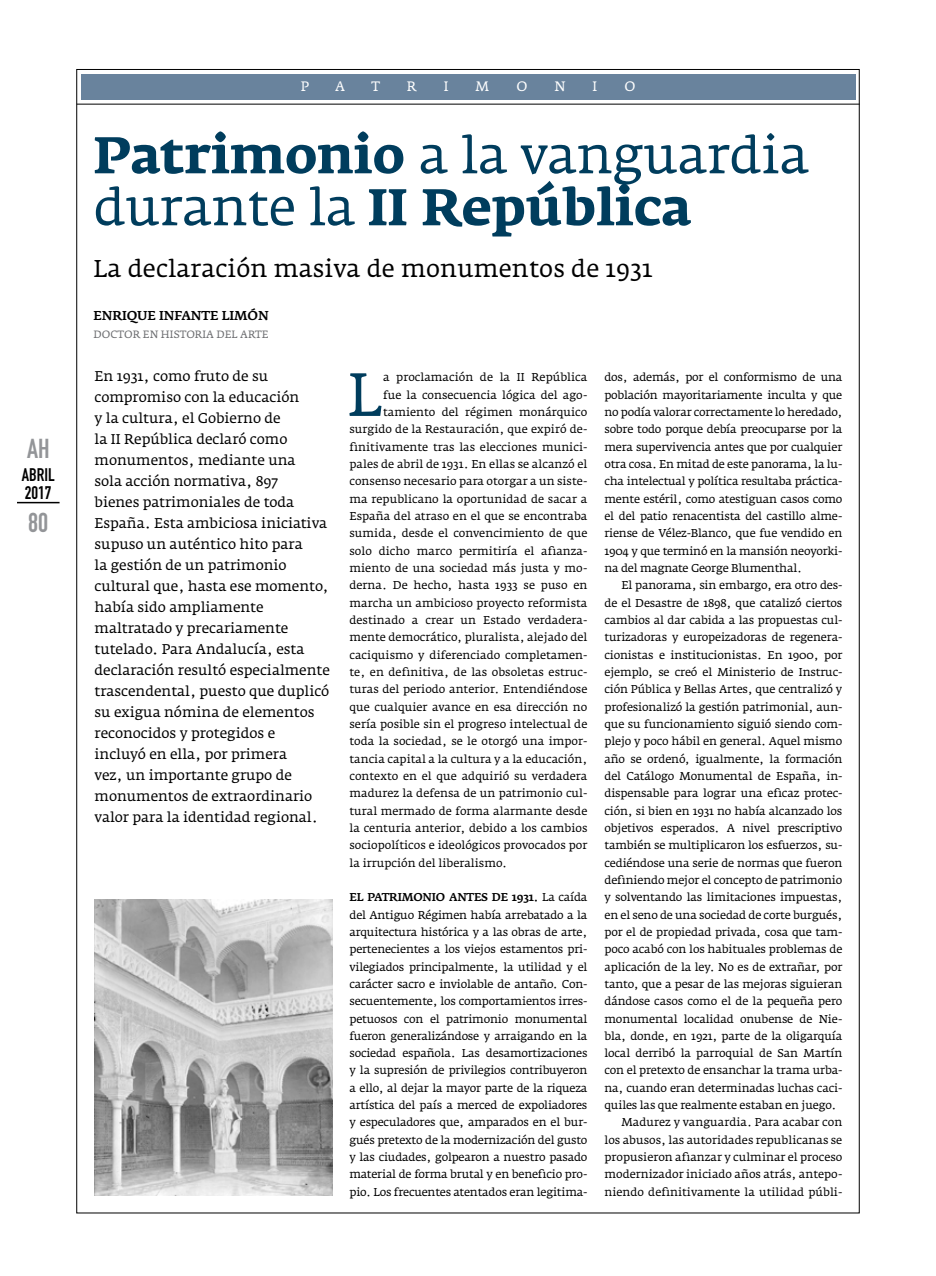
<style>
.page{position:relative;width:936px;height:1276px;background:#fff}
.page>*{position:absolute;margin:0;border:0;box-sizing:border-box;transform-origin:0 0}
.t1{font:60.3px "Fedra Serif A";color:#003d5d}
.t2{font:51px/51.9px "Fedra Serif A";letter-spacing:-.005em;color:#003d5d}
.t3{font:27px "DIN Engschrift";color:#939598}
.t4{font:24px "Fedra Serif A";letter-spacing:.005em;color:#000}
.t5{font:18px/18px "DIN Engschrift";color:#000}
.t6{font:13.95px/21px "Fedra Serif A";letter-spacing:-.005em;color:#000}
.t7{font:13.5px "Fedra Serif A";color:#fff}
.t8{font:500 12.75px "Fedra Serif A";letter-spacing:-.01em;color:#000}
.t9{font:11.25px/17.4px "Fedra Serif A";letter-spacing:-.015em;color:#000;text-align:justify}
.t10{font:10.5px "Fedra Serif A";color:#6d6e71}
.s1{font-weight:700}
.s2{font-weight:500}
</style>
<div class="page">
<hr style="left:77px;top:104px;width:782px;height:1px;background:#000">
<div style="left:81px;top:74px;width:774px;height:26px;background:#69839d"></div>
<img style="left:94px;top:899px;width:238px;height:296px">
<hr style="left:17px;top:502px;width:43px;height:1px;background:#000">
<h3 class="t3" style="left:27px;top:433px;width:24px">AH</h3>
<h3 class="t5" style="left:22px;top:466px;width:34px">abril<br>2017</h3>
<h3 class="t3" style="left:28px;top:506px;width:22px">80</h3>
<p class="t7" style="left:301px;top:79px;width:10px">p</p>
<p class="t7" style="left:335px;top:79px;width:11px">a</p>
<p class="t7" style="left:371px;top:79px;width:10px">t</p>
<p class="t7" style="left:407px;top:79px;width:11px">r</p>
<p class="t7" style="left:443px;top:79px;width:6px">i</p>
<p class="t7" style="left:475px;top:79px;width:15px">m</p>
<p class="t7" style="left:516px;top:79px;width:13px">o</p>
<p class="t7" style="left:554px;top:79px;width:13px">n</p>
<p class="t7" style="left:592px;top:79px;width:6px">i</p>
<p class="t7" style="left:624px;top:79px;width:13px">o</p>
<h2 class="t2" style="left:94px;top:130px;width:717px"><span class="s1">Patrimonio</span> a la vanguardia durante la <span class="s1">II República</span></h2>
<h3 class="t4" style="left:94px;top:255px;width:560px">La declaración masiva de monumentos de 1931</h3>
<p class="t8" style="left:94px;top:308px;width:177px">ENRIQUE INFANTE LIMÓN</p>
<p class="t10" style="left:94px;top:328px;width:131px">Doctor en Historia del</p>
<p class="t10" style="left:240px;top:328px;width:29px">Arte</p>
<p class="t6" style="left:94px;top:366px;width:237px">En 1931, como fruto de su compromiso con la educación<br>y la cultura, el Gobierno de<br>la II República declaró como monumentos, mediante una<br>sola acción normativa, 897<br>bienes patrimoniales de toda<br>España. Esta ambiciosa iniciativa supuso un auténtico hito para<br>la gestión de un patrimonio cultural que, hasta ese momento, había sido ampliamente maltratado y precariamente tutelado. Para Andalucía, esta declaración resultó especialmente trascendental, puesto que duplicó su exigua nómina de elementos reconocidos y protegidos e incluyó en ella, por primera<br>vez, un importante grupo de monumentos de extraordinario valor para la identidad regional.</p>
<h1 class="t1" style="left:347px;top:360px;width:36px">L</h1>
<p class="t9" style="left:383px;top:369px;width:206px">a proclamación de la II República</p>
<p class="t9" style="left:383px;top:386px;width:206px">fue la consecuencia lógica del ago-</p>
<p class="t9" style="left:383px;top:403px;width:206px">tamiento del régimen monárquico</p>
<p class="t9" style="left:349px;top:421px;width:239px">surgido de la Restauración, que expiró de-</p>
<p class="t9" style="left:349px;top:438px;width:239px">finitivamente tras las elecciones munici-</p>
<p class="t9" style="left:349px;top:455px;width:239px">pales de abril de 1931. En ellas se alcanzó el</p>
<p class="t9" style="left:349px;top:473px;width:239px">consenso necesario para otorgar a un siste-</p>
<p class="t9" style="left:349px;top:490px;width:239px">ma republicano la oportunidad de sacar a</p>
<p class="t9" style="left:349px;top:507px;width:239px">España del atraso en el que se encontraba</p>
<p class="t9" style="left:349px;top:524px;width:239px">sumida, desde el convencimiento de que</p>
<p class="t9" style="left:349px;top:542px;width:239px">solo dicho marco permitiría el afianza-</p>
<p class="t9" style="left:349px;top:559px;width:239px">miento de una sociedad más justa y mo-</p>
<p class="t9" style="left:349px;top:576px;width:239px">derna. De hecho, hasta 1933 se puso en</p>
<p class="t9" style="left:349px;top:594px;width:239px">marcha un ambicioso proyecto reformista</p>
<p class="t9" style="left:349px;top:611px;width:239px">destinado a crear un Estado verdadera-</p>
<p class="t9" style="left:349px;top:628px;width:239px">mente democrático, pluralista, alejado del</p>
<p class="t9" style="left:349px;top:646px;width:239px">caciquismo y diferenciado completamen-</p>
<p class="t9" style="left:349px;top:663px;width:239px">te, en definitiva, de las obsoletas estruc-</p>
<p class="t9" style="left:349px;top:680px;width:239px">turas del periodo anterior. Entendiéndose</p>
<p class="t9" style="left:349px;top:698px;width:239px">que cualquier avance en esa dirección no</p>
<p class="t9" style="left:349px;top:715px;width:239px">sería posible sin el progreso intelectual de</p>
<p class="t9" style="left:349px;top:732px;width:239px">toda la sociedad, se le otorgó una impor-</p>
<p class="t9" style="left:349px;top:750px;width:239px">tancia capital a la cultura y a la educación,</p>
<p class="t9" style="left:349px;top:767px;width:239px">contexto en el que adquirió su verdadera</p>
<p class="t9" style="left:349px;top:784px;width:239px">madurez la defensa de un patrimonio cul-</p>
<p class="t9" style="left:349px;top:802px;width:239px">tural mermado de forma alarmante desde</p>
<p class="t9" style="left:349px;top:819px;width:239px">la centuria anterior, debido a los cambios</p>
<p class="t9" style="left:349px;top:836px;width:239px">sociopolíticos e ideológicos provocados por</p>
<p class="t9" style="left:349px;top:854px;width:159px">la irrupción del liberalismo.</p>
<p class="t9" style="left:349px;top:888px;width:239px"><span class="s2">EL PATRIMONIO ANTES DE 1931.</span> La caída del Antiguo Régimen había arrebatado a la arquitectura histórica y a las obras de arte, pertenecientes a los viejos estamentos pri&shy;vilegiados principalmente, la utilidad y el carácter sacro e inviolable de antaño. Con&shy;secuentemente, los comportamientos irres&shy;petuosos con el patrimonio monumental fueron generalizándose y arraigando en la sociedad española. Las desamortizaciones y la supresión de privilegios contribuyeron a ello, al dejar la mayor parte de la riqueza artística del país a merced de expoliadores y especuladores que, amparados en el bur&shy;gués pretexto de la modernización del gusto y las ciudades, golpearon a nuestro pasado material de forma brutal y en beneficio pro&shy;pio. Los frecuentes atentados eran legitima-</p>
<p class="t9" style="left:604px;top:369px;width:239px">dos, además, por el conformismo de una población mayoritariamente inculta y que no podía valorar correctamente lo heredado, sobre todo porque debía preocuparse por la mera supervivencia antes que por cualquier otra cosa. En mitad de este panorama, la lu&shy;cha intelectual y política resultaba práctica&shy;mente estéril, como atestiguan casos como el del patio renacentista del castillo alme&shy;riense de Vélez-Blanco, que fue vendido en 1904 y que terminó en la mansión neoyorki&shy;na del magnate George Blumenthal.</p>
<p class="t9" style="left:621px;top:576px;width:222px">El panorama, sin embargo, era otro des-</p>
<p class="t9" style="left:604px;top:594px;width:239px">de el Desastre de 1898, que catalizó ciertos</p>
<p class="t9" style="left:604px;top:611px;width:239px">cambios al dar cabida a las propuestas cul-</p>
<p class="t9" style="left:604px;top:628px;width:239px">turizadoras y europeizadoras de regenera-</p>
<p class="t9" style="left:604px;top:646px;width:239px">cionistas e institucionistas. En 1900, por</p>
<p class="t9" style="left:604px;top:663px;width:239px">ejemplo, se creó el Ministerio de Instruc-</p>
<p class="t9" style="left:604px;top:680px;width:239px">ción Pública y Bellas Artes, que centralizó y</p>
<p class="t9" style="left:604px;top:698px;width:239px">profesionalizó la gestión patrimonial, aun-</p>
<p class="t9" style="left:604px;top:715px;width:239px">que su funcionamiento siguió siendo com-</p>
<p class="t9" style="left:604px;top:732px;width:239px">plejo y poco hábil en general. Aquel mismo</p>
<p class="t9" style="left:604px;top:750px;width:239px">año se ordenó, igualmente, la formación</p>
<p class="t9" style="left:604px;top:767px;width:239px">del Catálogo Monumental de España, in-</p>
<p class="t9" style="left:604px;top:784px;width:239px">dispensable para lograr una eficaz protec-</p>
<p class="t9" style="left:604px;top:802px;width:239px">ción, si bien en 1931 no había alcanzado los</p>
<p class="t9" style="left:604px;top:819px;width:239px">objetivos esperados. A nivel prescriptivo</p>
<p class="t9" style="left:604px;top:836px;width:239px">también se multiplicaron los esfuerzos, su-</p>
<p class="t9" style="left:604px;top:854px;width:239px">cediéndose una serie de normas que fueron</p>
<p class="t9" style="left:604px;top:871px;width:239px">definiendo mejor el concepto de patrimonio</p>
<p class="t9" style="left:604px;top:888px;width:239px">y solventando las limitaciones impuestas,</p>
<p class="t9" style="left:604px;top:906px;width:239px">en el seno de una sociedad de corte burgués,</p>
<p class="t9" style="left:604px;top:923px;width:239px">por el de propiedad privada, cosa que tam-</p>
<p class="t9" style="left:604px;top:940px;width:239px">poco acabó con los habituales problemas de</p>
<p class="t9" style="left:604px;top:958px;width:239px">aplicación de la ley. No es de extrañar, por</p>
<p class="t9" style="left:604px;top:975px;width:239px">tanto, que a pesar de las mejoras siguieran</p>
<p class="t9" style="left:604px;top:992px;width:239px">dándose casos como el de la pequeña pero</p>
<p class="t9" style="left:604px;top:1010px;width:239px">monumental localidad onubense de Nie-</p>
<p class="t9" style="left:604px;top:1027px;width:239px">bla, donde, en 1921, parte de la oligarquía</p>
<p class="t9" style="left:604px;top:1044px;width:239px">local derribó la parroquial de San Martín</p>
<p class="t9" style="left:604px;top:1062px;width:239px">con el pretexto de ensanchar la trama urba-</p>
<p class="t9" style="left:604px;top:1079px;width:239px">na, cuando eran determinadas luchas caci-</p>
<p class="t9" style="left:604px;top:1096px;width:233px">quiles las que realmente estaban en juego.</p>
<p class="t9" style="left:621px;top:1114px;width:222px">Madurez y vanguardia. Para acabar con</p>
<p class="t9" style="left:604px;top:1131px;width:239px">los abusos, las autoridades republicanas se</p>
<p class="t9" style="left:604px;top:1148px;width:239px">propusieron afianzar y culminar el proceso</p>
<p class="t9" style="left:604px;top:1166px;width:239px">modernizador iniciado años atrás, antepo-</p>
<p class="t9" style="left:604px;top:1183px;width:239px">niendo definitivamente la utilidad públi-</p>
</div>
